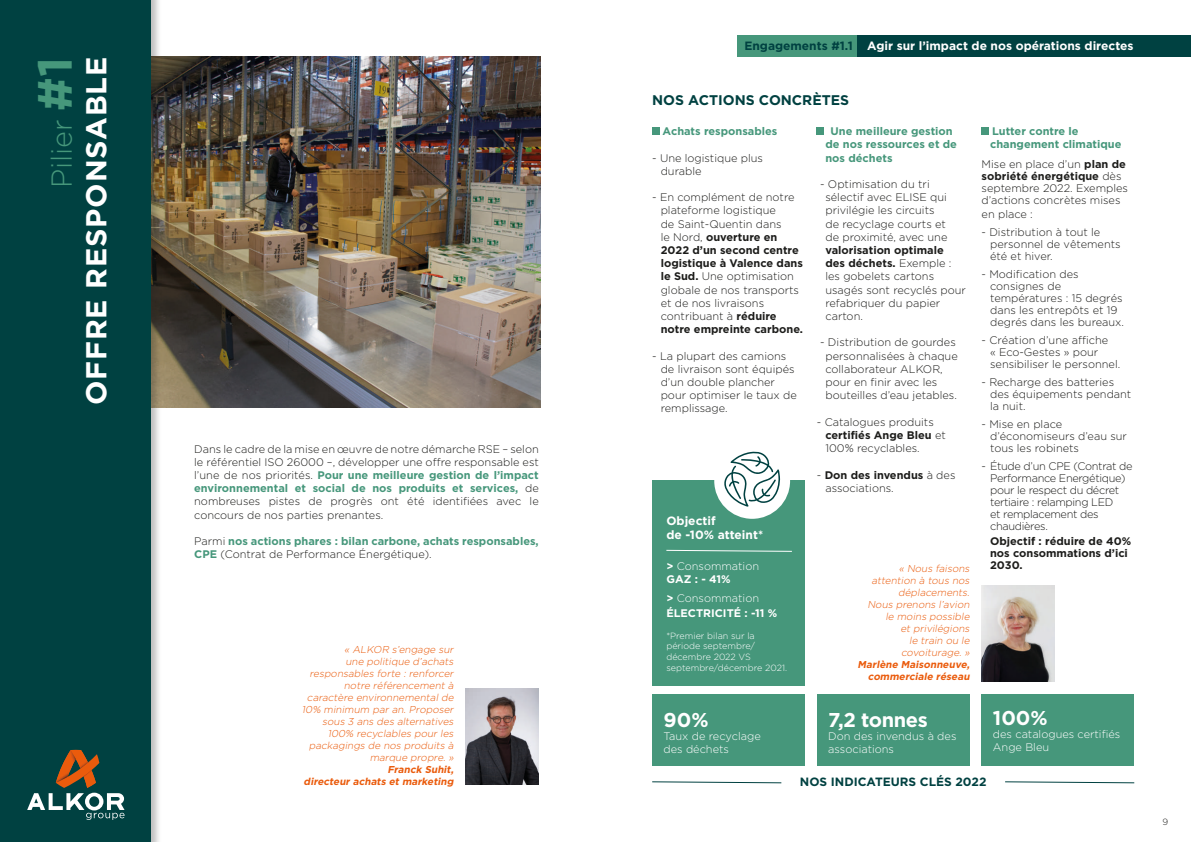
<style>
.page{position:relative;width:1191px;height:842px;background:#fff}
.page>*{position:absolute;margin:0;border:0;box-sizing:border-box;transform-origin:0 0}
.t1{font:700 28.8px/34.6px "Gotham";letter-spacing:.03em;color:#fff;text-align:right}
.t2{font:700 20px "Gotham";letter-spacing:-.02em;color:#fff}
.t3{font:700 14px "Gotham";color:#004141}
.t4{font:700 12px/14.4px "Gotham";color:#fff}
.t5{font:700 12px "Gotham";color:#004141}
.t6{font:300 11px/13.2px "Gotham";color:#1d1d1b}
.t7{font:700 11px/13.2px "Gotham";color:#46977b}
.t8{font:300 11px/12px "Gotham";letter-spacing:-.03em;color:#1d1d1b}
.t9{font:300 11px/13.2px "Gotham";color:#fff}
.t10{font:700 11px/12px "Gotham";color:#1d1d1b}
.t11{font:700 11px/14.4px "Gotham";color:#fff}
.t12{font:italic 300 10px/12px "Gotham";color:#ea5b0c;text-align:right}
.t13{font:italic 700 10px/12px "Gotham";color:#ea5b0c;text-align:right}
.t14{font:300 9px/10.8px "Gotham";color:#fff}
.t15{font:300 9px "Gotham";color:#1d1d1b}
.s1{font-weight:300;color:#46977b}
.s2{font-size:48px;color:#46977b}
.s3{font-weight:700;color:#46977b}
.s4{font-weight:300;color:#1d1d1b}
.s5{color:#004141}
.s6{font-weight:700}
.s7{font-weight:300}
</style>
<div class="page">
<img style="left:162px;top:57px;width:378px;height:350px">
<div style="left:737px;top:35px;width:339px;height:22px;background:#46977b"></div>
<div style="left:0;top:0;width:162px;height:842px;background:#1d1d1b;opacity:.28"></div>
<div style="left:0;top:0;width:150px;height:842px;background:#004141"></div>
<div style="left:857px;top:35px;width:334px;height:22px;background:#004141"></div>
<div style="left:652px;top:127px;width:7px;height:7px;background:#46977b"></div>
<div style="left:817px;top:127px;width:7px;height:7px;background:#46977b"></div>
<div style="left:981px;top:127px;width:7px;height:7px;background:#46977b"></div>
<img style="left:465px;top:688px;width:74px;height:97px">
<img style="left:981px;top:585px;width:74px;height:97px">
<div style="left:652px;top:480px;width:153px;height:205px;background:#46977b"></div>
<div style="left:652px;top:695px;width:153px;height:71px;background:#46977b"></div>
<div style="left:817px;top:695px;width:152px;height:71px;background:#46977b"></div>
<div style="left:981px;top:695px;width:153px;height:71px;background:#46977b"></div>
<div style="left:714px;top:443px;width:76px;height:76px;background:#fff;border-radius:50%"></div>
<svg style="left:724px;top:451px;width:56px;height:56px"></svg>
<svg style="left:666px;top:549px;width:126px;height:3px"></svg>
<svg style="left:652px;top:781px;width:130px;height:3px"></svg>
<svg style="left:1005px;top:781px;width:130px;height:3px"></svg>
<svg style="left:27px;top:750px;width:98px;height:70px"></svg>
<h1 class="t1" style="left:44px;top:405px;width:350px;rotate:-90deg"><span class="s1">Pilier</span> <span class="s2">#1<br></span>OFFRE RESPONSABLE</h1>
<p class="t6" style="left:194px;top:442px;width:346px;text-align:justify">Dans le cadre de la mise en œuvre de notre démarche RSE – selon le référentiel ISO 26000 –, développer une offre responsable est l’une de nos priorités. <span class="s3">Pour une meilleure gestion de l’impact environnemental et social de nos produits et services,</span> de nombreuses pistes de progrès ont été identifiées avec le concours de nos parties prenantes.</p>
<p class="t7" style="left:194px;top:534px;width:346px"><span class="s4">Parmi</span> nos actions phares : bilan carbone, achats responsables,<br>CPE <span class="s4">(Contrat de Performance Énergétique).</span></p>
<p class="t12" style="left:302px;top:643px;width:155px">« ALKOR s’engage sur<br>une politique d’achats responsables forte : renforcer notre référencement à caractère environnemental de<br>10% minimum par an. Proposer sous 3 ans des alternatives<br>100% recyclables pour les packagings de nos produits à marque propre. »</p>
<p class="t13" style="left:304px;top:763px;width:153px">Franck Suhit,<br>directeur achats et marketing</p>
<p class="t4" style="left:744px;top:38px;width:391px"><span class="s5">Engagements #1.1</span> Agir sur l’impact de nos opérations directes</p>
<p class="t3" style="left:652px;top:92px;width:198px">NOS ACTIONS CONCRÈTES</p>
<p class="t7" style="left:662px;top:124px;width:116px">Achats responsables</p>
<p class="t6" style="left:660px;top:151px;width:104px;text-indent:-9px">- Une logistique plus durable</p>
<p class="t6" style="left:660px;top:191px;width:144px;text-indent:-9px">- En complément de notre plateforme logistique<br>de Saint-Quentin dans<br>le Nord, <span class="s6">ouverture en<br>2022 d’un second centre logistique à Valence dans le Sud.</span> Une optimisation globale de nos transports et de nos livraisons contribuant à <span class="s6">réduire notre empreinte carbone.</span></p>
<p class="t6" style="left:660px;top:349px;width:138px;text-indent:-9px">- La plupart des camions de livraison sont équipés d’un double plancher pour optimiser le taux de remplissage.</p>
<p class="t4" style="left:666px;top:513px;width:98px">Objectif<br>de -10% atteint*</p>
<p class="t9" style="left:666px;top:560px;width:94px"><span class="s6">&gt;</span> Consommation<br><span class="s6">GAZ : - 41%</span></p>
<p class="t11" style="left:666px;top:591px;width:112px">&gt; <span class="s7">Consommation<br></span>ÉLECTRICITÉ : -11 %</p>
<p class="t14" style="left:666px;top:630px;width:122px">*Premier bilan sur la période septembre/ décembre 2022 VS septembre/décembre 2021.</p>
<p class="t7" style="left:825px;top:124px;width:133px;text-indent:5px">Une meilleure gestion de nos ressources et de nos déchets</p>
<p class="t6" style="left:825px;top:177px;width:123px;text-indent:-5px">- Optimisation du tri sélectif avec ELISE qui privilégie les circuits de recyclage courts et de proximité, avec une</p>
<p class="t6" style="left:825px;top:243px;width:142px"><span class="s6">valorisation optimale des déchets.</span> Exemple : les gobelets cartons usagés sont recyclés pour refabriquer du papier carton.</p>
<p class="t6" style="left:825px;top:336px;width:134px;text-indent:-5px">- Distribution de gourdes personnalisées à chaque collaborateur ALKOR, pour en finir avec les bouteilles d’eau jetables.</p>
<p class="t6" style="left:825px;top:415px;width:122px;text-indent:-9px">- Catalogues produits <span class="s6">certifiés Ange Bleu</span> et<br>100% recyclables.</p>
<p class="t6" style="left:825px;top:468px;width:132px;text-indent:-9px">- <span class="s6">Don des invendus</span> à des associations.</p>
<p class="t12" style="left:867px;top:562px;width:106px">« Nous faisons attention à tous nos déplacements.<br>Nous prenons l’avion le moins possible<br>et privilégions<br>le train ou le covoiturage. »</p>
<p class="t13" style="left:857px;top:658px;width:115px">Marlène Maisonneuve, commerciale réseau</p>
<p class="t7" style="left:990px;top:124px;width:133px">Lutter contre le changement climatique</p>
<p class="t6" style="left:981px;top:158px;width:148px;line-height:12px">Mise en place d’un <span class="s6">plan de sobriété énergétique</span> dès septembre 2022. Exemples d’actions concrètes mises</p>
<p class="t6" style="left:981px;top:207px;width:53px">en place :</p>
<p class="t6" style="left:990px;top:226px;width:132px;line-height:12px;text-indent:-9px">- Distribution à tout le personnel de vêtements été et hiver.</p>
<p class="t6" style="left:990px;top:268px;width:135px;line-height:12px;text-indent:-9px">- Modification des consignes de températures : 15 degrés dans les entrepôts et 19 degrés dans les bureaux.</p>
<p class="t6" style="left:990px;top:334px;width:132px;line-height:12px;text-indent:-9px">- Création d’une affiche<br>« Eco-Gestes » pour sensibiliser le personnel.</p>
<p class="t6" style="left:990px;top:376px;width:143px;line-height:12px;text-indent:-9px">- Recharge des batteries des équipements pendant la nuit.</p>
<p class="t6" style="left:990px;top:418px;width:138px;line-height:12px;text-indent:-9px">- Mise en place d’économiseurs d’eau sur tous les robinets</p>
<p class="t8" style="left:990px;top:460px;width:144px;text-indent:-9px">- Étude d’un CPE (Contrat de<br>Performance Energétique) pour le respect du décret tertiaire : relamping LED<br>et remplacement des chaudières.</p>
<p class="t10" style="left:990px;top:534px;width:143px">Objectif : réduire de 40% nos consommations d’ici<br>2030.</p>
<h2 class="t2" style="left:663px;top:708px;width:47px">90%</h2>
<p class="t9" style="left:663px;top:729px;width:99px">Taux de recyclage des déchets</p>
<h2 class="t2" style="left:828px;top:708px;width:101px">7,2 tonnes</h2>
<p class="t9" style="left:828px;top:729px;width:130px">Don des invendus à des associations</p>
<h2 class="t2" style="left:993px;top:706px;width:56px">100%</h2>
<p class="t9" style="left:993px;top:727px;width:129px">des catalogues certifiés<br>Ange Bleu</p>
<p class="t5" style="left:800px;top:775px;width:188px">NOS INDICATEURS CLÉS 2022</p>
<p class="t15" style="left:1162px;top:816px;width:7px">9</p>
</div>
